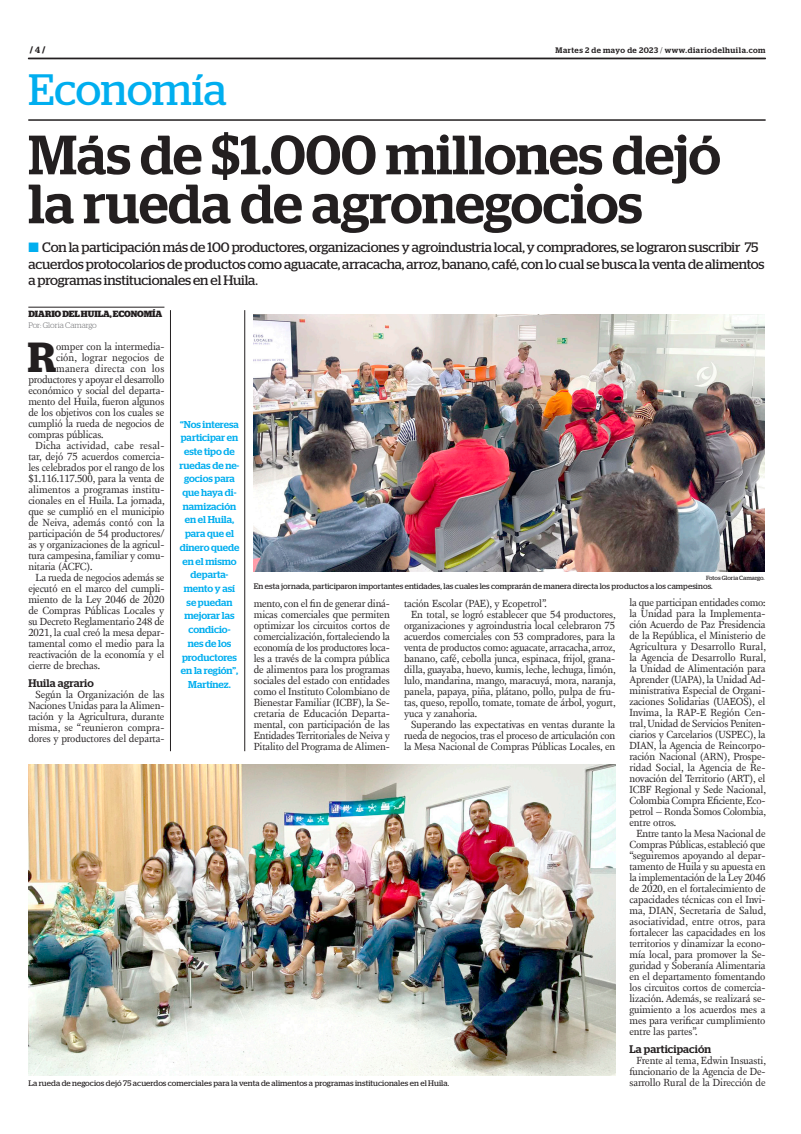
<style>
.page{position:relative;width:801px;height:1134px;background:#fff}
.page>*{position:absolute;margin:0;border:0;box-sizing:border-box;transform-origin:0 0}
.t1{font:500 55.2px/48.9px "Stag";color:#231f20}
.t2{font:43.9px "Stag";letter-spacing:-.005em;color:#00aeef}
.t3{font:600 42px "Stag";color:#231f20}
.t4{font:13.7px/16.5px "Stag";letter-spacing:-.015em;color:#231f20}
.t5{font:500 11px "Stag";letter-spacing:.01em;color:#231f20}
.t6{font:10.6px/11px "New Fournier BP";letter-spacing:-.01em;color:#231f20;text-align:justify}
.t7{font:10.6px "New Fournier BP";letter-spacing:.01em;color:#231f20}
.t8{font:10.6px "New Fournier BP";letter-spacing:.015em;color:#231f20}
.t9{font:500 10px/13.7px "Stag";color:#00aeef;text-align:center}
.t10{font:700 9px "Stag";color:#231f20}
.t11{font:8px "Stag";letter-spacing:.01em;color:#231f20}
.t12{font:500 8px "Stag";letter-spacing:.065em;color:#231f20}
.t13{font:300 8px "Stag";letter-spacing:-.005em;color:#6c6d70}
.t14{font:6px "Stag";letter-spacing:.005em;color:#231f20}
.s1{font-weight:500}
.s2{font-weight:300}
.s3{color:#00aeef}
</style>
<div class="page">
<svg style="left:28px;top:58px;width:737px;height:1px"></svg>
<hr style="left:28px;top:120px;width:737px;height:1px;background:#231f20">
<img style="left:254px;top:314px;width:510px;height:257px">
<img style="left:28px;top:764px;width:587px;height:311px">
<hr style="left:28px;top:307px;width:136px;height:1px;background:#231f20">
<hr style="left:170px;top:310px;width:1px;height:441px;background:#231f20">
<hr style="left:244px;top:310px;width:1px;height:441px;background:#231f20">
<p class="t10" style="left:30px;top:45px;width:17px">/ <span class="s1">4</span> /</p>
<p class="t12" style="left:555px;top:45px;width:211px">Martes 2 de mayo de 2023 <span class="s2">/</span> www.diariodelhuila.com</p>
<h2 class="t2" style="left:28px;top:64px;width:200px">Economía</h2>
<h1 class="t1" style="left:28px;top:130px;width:694px">Más de $1.000 millones dejó la rueda de agronegocios</h1>
<p class="t4" style="left:28px;top:239px;width:738px"><span class="s3">■</span> Con la participación más de 100 productores, organizaciones y agroindustria local, y compradores, se lograron suscribir 75 acuerdos protocolarios de productos como aguacate, arracacha, arroz, banano, café, con lo cual se busca la venta de alimentos a programas institucionales en el Huila.</p>
<p class="t10" style="left:28px;top:309px;width:135px">DIARIO DEL HUILA, ECONOMÍA</p>
<p class="t13" style="left:28px;top:321px;width:70px">Por: Gloria Camargo</p>
<h3 class="t3" style="left:28px;top:333px;width:30px">R</h3>
<p class="t6" style="left:56px;top:341px;width:110px">omper con la intermedia-</p>
<p class="t7" style="left:56px;top:351px;width:110px">ción, lograr negocios de</p>
<p class="t8" style="left:56px;top:362px;width:110px">manera directa con los</p>
<p class="t6" style="left:28px;top:374px;width:138px">productores y apoyar el desarrollo</p>
<p class="t6" style="left:28px;top:385px;width:138px">económico y social del departa-</p>
<p class="t6" style="left:28px;top:396px;width:138px">mento del Huila, fueron algunos</p>
<p class="t6" style="left:28px;top:407px;width:138px">de los objetivos con los cuales se</p>
<p class="t6" style="left:28px;top:418px;width:138px">cumplió la rueda de negocios de</p>
<p class="t6" style="left:28px;top:429px;width:77px">compras públicas.</p>
<p class="t7" style="left:35px;top:439px;width:130px">Dicha actividad, cabe resal-</p>
<p class="t6" style="left:28px;top:451px;width:138px">tar, dejó 75 acuerdos comercia-</p>
<p class="t6" style="left:28px;top:462px;width:138px">les celebrados por el rango de los</p>
<p class="t6" style="left:28px;top:473px;width:138px">$1.116.117.500, para la venta de</p>
<p class="t6" style="left:28px;top:484px;width:138px">alimentos a programas institu-</p>
<p class="t6" style="left:28px;top:495px;width:138px">cionales en el Huila. La jornada,</p>
<p class="t6" style="left:28px;top:506px;width:138px">que se cumplió en el municipio</p>
<p class="t6" style="left:28px;top:517px;width:138px">de Neiva, además contó con la</p>
<p class="t6" style="left:28px;top:528px;width:138px">participación de 54 productores/</p>
<p class="t6" style="left:28px;top:539px;width:138px">as y organizaciones de la agricul-</p>
<p class="t6" style="left:28px;top:550px;width:138px">tura campesina, familiar y comu-</p>
<p class="t6" style="left:28px;top:561px;width:66px">nitaria (ACFC).</p>
<p class="t6" style="left:35px;top:572px;width:131px">La rueda de negocios además se</p>
<p class="t6" style="left:28px;top:583px;width:138px">ejecutó en el marco del cumpli-</p>
<p class="t6" style="left:28px;top:594px;width:138px">miento de la Ley 2046 de 2020</p>
<p class="t6" style="left:28px;top:605px;width:138px">de Compras Públicas Locales y</p>
<p class="t6" style="left:28px;top:616px;width:138px">su Decreto Reglamentario 248 de</p>
<p class="t6" style="left:28px;top:627px;width:138px">2021, la cual creó la mesa depar-</p>
<p class="t6" style="left:28px;top:638px;width:138px">tamental como el medio para la</p>
<p class="t6" style="left:28px;top:649px;width:138px">reactivación de la economía y el</p>
<p class="t6" style="left:28px;top:660px;width:73px">cierre de brechas.</p>
<p class="t5" style="left:28px;top:677px;width:67px">Huila agrario</p>
<p class="t6" style="left:28px;top:689px;width:138px;text-indent:7px">Según la Organización de las Naciones Unidas para la Alimen&shy;tación y la Agricultura, durante misma, se “reunieron compra&shy;dores y productores del departa-</p>
<p class="t9" style="left:180px;top:417px;width:61px">“Nos interesa participar en este tipo de ruedas de ne&shy;gocios para que haya di&shy;namización en el Huila, para que el dinero quede en el mismo departa&shy;mento y así se puedan mejorar las condicio&shy;nes de los productores en la región”,<br>Martínez.</p>
<p class="t14" style="left:706px;top:575px;width:60px">Fotos Gloria Camargo.</p>
<p class="t11" style="left:254px;top:582px;width:460px">En esta jornada, participaron importantes entidades, las cuales les comprarán de manera directa los productos a los campesinos.</p>
<p class="t6" style="left:629px;top:597px;width:138px">la que participan entidades como: la Unidad para la Implementa&shy;ción Acuerdo de Paz Presidencia de la República, el Ministerio de Agricultura y Desarrollo Rural, la Agencia de Desarrollo Rural, la Unidad de Alimentación para Aprender (UAPA), la Unidad Ad&shy;ministrativa Especial de Organi&shy;zaciones Solidarias (UAEOS), el Invima, la RAP-E Región Cen&shy;tral, Unidad de Servicios Peniten&shy;ciarios y Carcelarios (USPEC), la DIAN, la Agencia de Reincorpo&shy;ración Nacional (ARN), Prospe&shy;ridad Social, la Agencia de Re&shy;novación del Territorio (ART), el ICBF Regional y Sede Nacional, Colombia Compra Eficiente, Eco&shy;petrol – Ronda Somos Colombia, entre otros.</p>
<p class="t6" style="left:629px;top:828px;width:138px;text-indent:7px">Entre tanto la Mesa Nacional de Compras Públicas, estableció que “seguiremos apoyando al depar&shy;tamento de Huila y su apuesta en la implementación de la Ley 2046 de 2020, en el fortalecimiento de capacidades técnicas con el Invi&shy;ma, DIAN, Secretaria de Salud, asociatividad, entre otros, para fortalecer las capacidades en los territorios y dinamizar la econo&shy;mía local, para promover la Se&shy;guridad y Soberanía Alimentaria en el departamento fomentando los circuitos cortos de comercia&shy;lización. Además, se realizará se&shy;guimiento a los acuerdos mes a mes para verificar cumplimiento entre las partes”.</p>
<p class="t5" style="left:629px;top:1042px;width:83px">La participación</p>
<p class="t6" style="left:629px;top:1055px;width:138px;text-indent:7px">Frente al tema, Edwin Insuasti, funcionario de la Agencia de De&shy;sarrollo Rural de la Dirección de</p>
<p class="t6" style="left:254px;top:598px;width:138px">mento, con el fin de generar diná&shy;micas comerciales que permiten optimizar los circuitos cortos de comercialización, fortaleciendo la economía de los productores loca&shy;les a través de la compra pública de alimentos para los programas sociales del estado con entidades como el Instituto Colombiano de Bienestar Familiar (ICBF), la Se&shy;cretaria de Educación Departa&shy;mental, con participación de las Entidades Territoriales de Neiva y Pitalito del Programa de Alimen-</p>
<p class="t6" style="left:404px;top:598px;width:144px">tación Escolar (PAE), y Ecopetrol”.</p>
<p class="t6" style="left:411px;top:609px;width:206px">En total, se logró establecer que 54 productores,</p>
<p class="t6" style="left:404px;top:620px;width:213px">organizaciones y agroindustria local celebraron 75</p>
<p class="t6" style="left:404px;top:631px;width:213px">acuerdos comerciales con 53 compradores, para la</p>
<p class="t6" style="left:404px;top:642px;width:213px">venta de productos como: aguacate, arracacha, arroz,</p>
<p class="t6" style="left:404px;top:653px;width:213px">banano, café, cebolla junca, espinaca, frijol, grana-</p>
<p class="t6" style="left:404px;top:664px;width:213px">dilla, guayaba, huevo, kumis, leche, lechuga, limón,</p>
<p class="t6" style="left:404px;top:675px;width:213px">lulo, mandarina, mango, maracuyá, mora, naranja,</p>
<p class="t6" style="left:404px;top:686px;width:213px">panela, papaya, piña, plátano, pollo, pulpa de fru-</p>
<p class="t6" style="left:404px;top:697px;width:213px">tas, queso, repollo, tomate, tomate de árbol, yogurt,</p>
<p class="t6" style="left:404px;top:708px;width:75px">yuca y zanahoria.</p>
<p class="t6" style="left:411px;top:719px;width:206px">Superando las expectativas en ventas durante la</p>
<p class="t6" style="left:404px;top:730px;width:213px">rueda de negocios, tras el proceso de articulación con</p>
<p class="t6" style="left:404px;top:741px;width:213px">la Mesa Nacional de Compras Públicas Locales, en</p>
<p class="t11" style="left:28px;top:1078px;width:422px">La rueda de negocios dejó 75 acuerdos comerciales para la venta de alimentos a programas institucionales en el Huila.</p>
</div>
